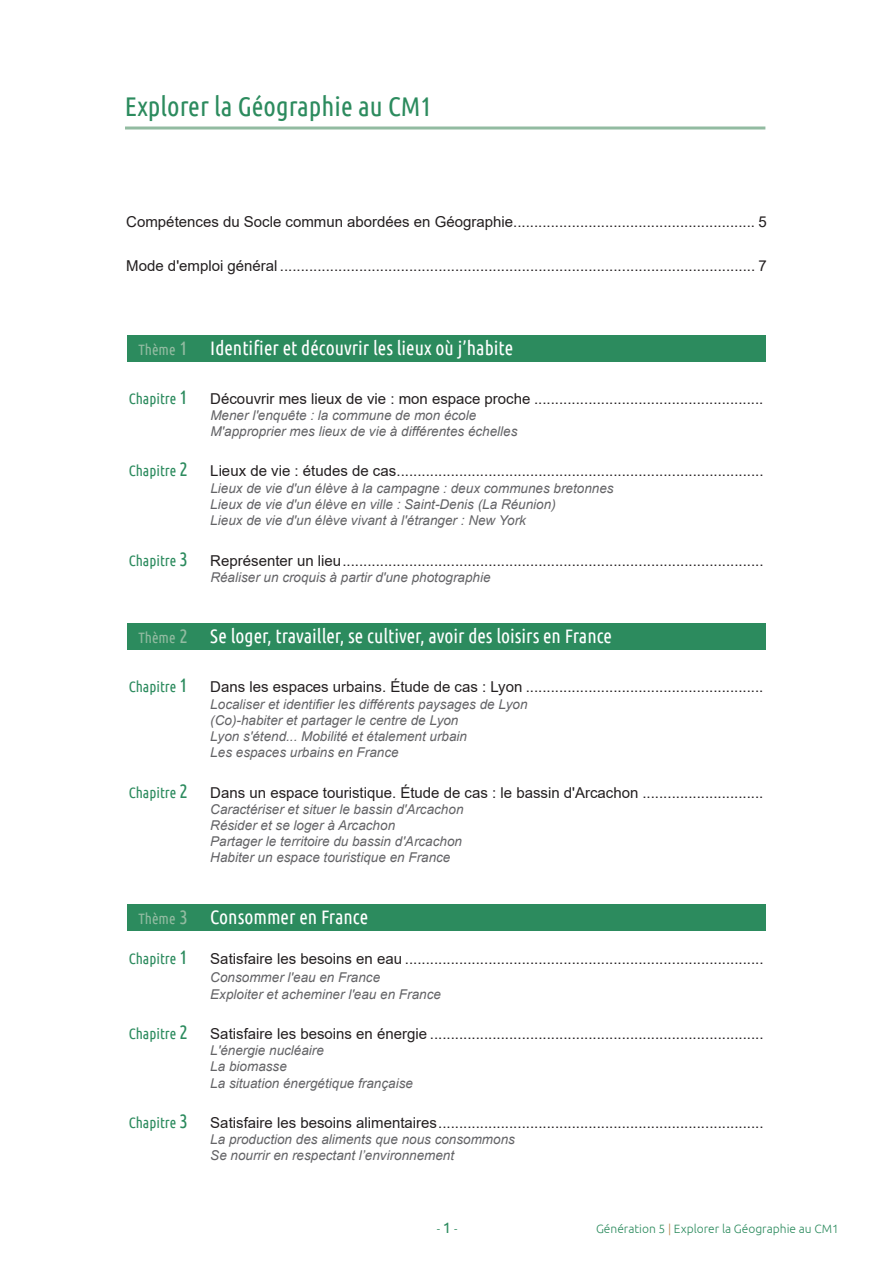
<style>
.page{position:relative;width:893px;height:1263px;background:#fff}
.page>*{position:absolute;margin:0;border:0;box-sizing:border-box;transform-origin:0 0}
.t1{font:27px "Ubuntu Condensed";color:#2c8b5e}
.t2{font:19.5px "Ubuntu Condensed";color:#fff}
.t3{font:15px "Arial";color:#231f20}
.t4{font:italic 13.5px/16.2px "Arial";color:#636366}
.t5{font:300 12px "Ubuntu";color:#2c8b5e}
.s1{font-size:15px;color:#92bba1}
.s2{color:#92bba1}
.s3{font-family:"Ubuntu Condensed";color:#2c8b5e}
.s4{font-family:"Ubuntu Condensed";font-size:19.5px;color:#2c8b5e}
.s5{font-weight:400;font-size:15px}
.s6{color:#bd854c}
</style>
<div class="page">
<div style="left:127px;top:904px;width:638px;height:27px;background:#2c8b5e"></div>
<div style="left:127px;top:623px;width:638px;height:27px;background:#2c8b5e"></div>
<div style="left:127px;top:336px;width:638px;height:26px;background:#2c8b5e"></div>
<hr style="left:125px;top:126px;width:640px;height:3px;background:#92bba1">
<h1 class="t1" style="left:125px;top:90px;width:309px">Explorer la Géographie au CM1</h1>
<p class="t3" style="left:126px;top:212px;width:642px">Compétences du Socle commun abordées en Géographie.......................................................... 5</p>
<p class="t3" style="left:126px;top:255px;width:642px">Mode d'emploi général .................................................................................................................. 7</p>
<h2 class="t2" style="left:138px;top:336px;width:376px"><span class="s1">Thème</span> <span class="s2">1</span> Identifier et découvrir les lieux où j’habite</h2>
<p class="t3" style="left:129px;top:388px;width:636px"><span class="s3">Chapitre</span> <span class="s4">1</span> Découvrir mes lieux de vie : mon espace proche .......................................................</p>
<p class="t4" style="left:210px;top:407px;width:309px">Mener l'enquête : la commune de mon école<br>M'approprier mes lieux de vie à différentes échelles</p>
<p class="t3" style="left:129px;top:461px;width:636px"><span class="s3">Chapitre</span> <span class="s4">2</span> Lieux de vie : études de cas........................................................................................</p>
<p class="t4" style="left:210px;top:480px;width:405px">Lieux de vie d'un élève à la campagne : deux communes bretonnes<br>Lieux de vie d'un élève en ville : Saint-Denis (La Réunion)<br>Lieux de vie d'un élève vivant à l'étranger : New York</p>
<p class="t3" style="left:129px;top:550px;width:636px"><span class="s3">Chapitre</span> <span class="s4">3</span> Représenter un lieu.....................................................................................................</p>
<p class="t4" style="left:210px;top:569px;width:282px">Réaliser un croquis à partir d'une photographie</p>
<h2 class="t2" style="left:138px;top:624px;width:475px"><span class="s1">Thème</span> <span class="s2">2</span> Se loger, travailler, se cultiver, avoir des loisirs en France</h2>
<p class="t3" style="left:129px;top:677px;width:636px"><span class="s3">Chapitre</span> <span class="s4">1</span> Dans les espaces urbains. Étude de cas : Lyon .........................................................</p>
<p class="t4" style="left:210px;top:696px;width:319px">Localiser et identifier les différents paysages de Lyon (Co)-habiter et partager le centre de Lyon<br>Lyon s'étend... Mobilité et étalement urbain<br>Les espaces urbains en France</p>
<p class="t3" style="left:129px;top:782px;width:636px"><span class="s3">Chapitre</span> <span class="s4">2</span> Dans un espace touristique. Étude de cas : le bassin d'Arcachon .............................</p>
<p class="t4" style="left:210px;top:801px;width:255px">Caractériser et situer le bassin d'Arcachon Résider et se loger à Arcachon<br>Partager le territoire du bassin d'Arcachon Habiter un espace touristique en France</p>
<h2 class="t2" style="left:138px;top:905px;width:231px"><span class="s1">Thème</span> <span class="s2">3</span> Consommer en France</h2>
<p class="t3" style="left:129px;top:949px;width:636px"><span class="s3">Chapitre</span> <span class="s4">1</span> Satisfaire les besoins en eau ......................................................................................</p>
<p class="t4" style="left:210px;top:970px;width:232px">Consommer l'eau en France<br>Exploiter et acheminer l'eau en France</p>
<p class="t3" style="left:129px;top:1023px;width:636px"><span class="s3">Chapitre</span> <span class="s4">2</span> Satisfaire les besoins en énergie ................................................................................</p>
<p class="t4" style="left:210px;top:1042px;width:204px">L'énergie nucléaire<br>La biomasse<br>La situation énergétique française</p>
<p class="t3" style="left:129px;top:1112px;width:636px"><span class="s3">Chapitre</span> <span class="s4">3</span> Satisfaire les besoins alimentaires..............................................................................</p>
<p class="t4" style="left:210px;top:1131px;width:306px">La production des aliments que nous consommons<br>Se nourrir en respectant l’environnement</p>
<p class="t5" style="left:437px;top:1222px;width:22px">- <span class="s5">1</span> -</p>
<p class="t5" style="left:596px;top:1222px;width:244px">Génération 5 <span class="s6">|</span> Explorer la Géographie au CM1</p>
</div>
